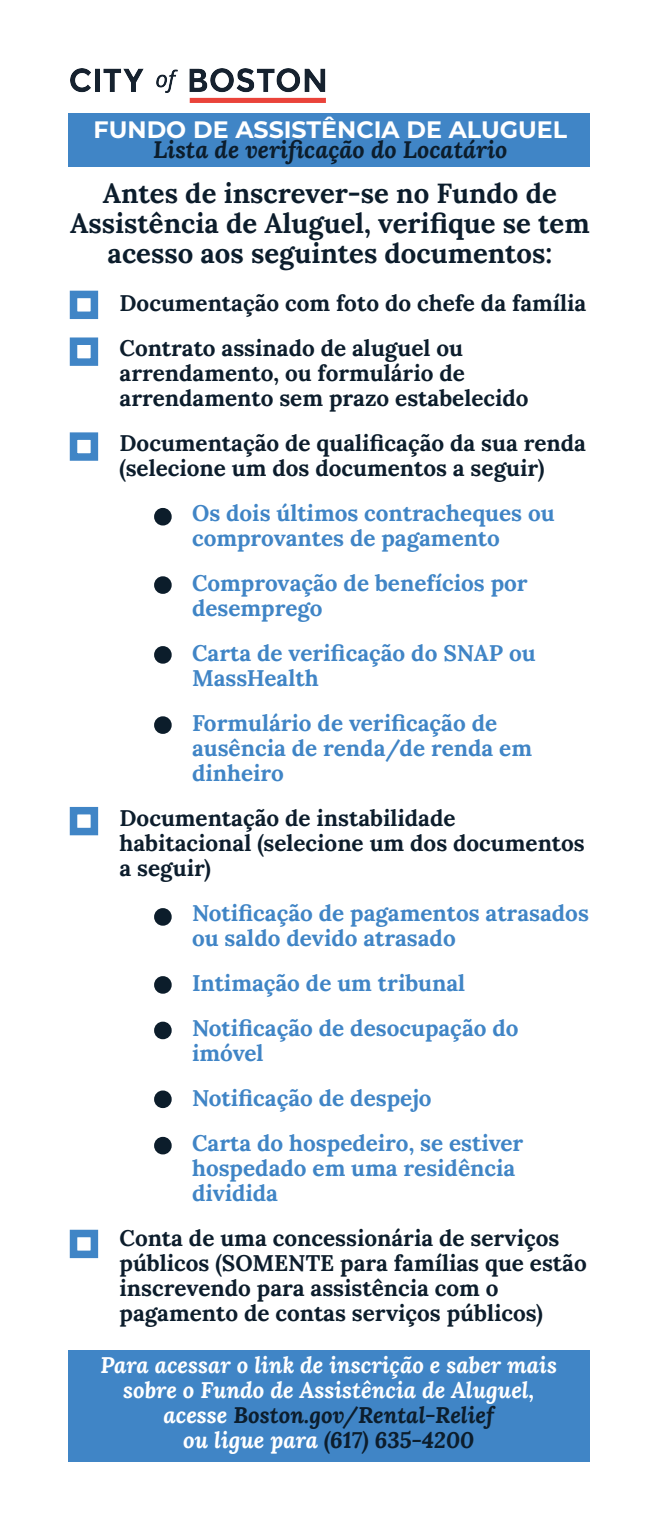
<style>
.page{position:relative;width:660px;height:1530px;background:#fff}
.page>*{position:absolute;margin:0;border:0;box-sizing:border-box;transform-origin:0 0}
.t1{font:700 27.5px/30px "Lora";color:#0c1d2c;text-align:center}
.t2{font:italic 700 23.75px "Lora";color:#0c1d2c}
.t3{font:700 23.75px "Montserrat";color:#fff}
.t4{font:700 22.5px/25px "Lora";color:#0c1d2c}
.t5{font:700 22.5px/25px "Lora";color:#4085c6}
.t6{font:italic 700 22.5px/25px "Lora";color:#fff;text-align:center}
.s1{color:#0c1d2c}
</style>
<div class="page">
<div style="left:43px;top:114px;width:577px;height:53px;background:#4085c6"></div>
<div style="left:70px;top:291px;width:28px;height:28px;border:8px solid #4085c6"></div>
<div style="left:46px;top:1350px;width:561px;height:126px;background:#4085c6"></div>
<img style="left:70px;top:68px;width:256px;height:34px">
<div style="left:154px;top:508px;width:18px;height:18px;border:8px solid #0c1d2b;border-radius:50%"></div>
<div style="left:70px;top:337px;width:28px;height:29px;border:8px solid #4085c6"></div>
<div style="left:70px;top:432px;width:28px;height:29px;border:8px solid #4085c6"></div>
<div style="left:70px;top:807px;width:28px;height:28px;border:8px solid #4085c6"></div>
<div style="left:154px;top:576px;width:18px;height:18px;border:8px solid #0c1d2b;border-radius:50%"></div>
<div style="left:154px;top:646px;width:18px;height:18px;border:8px solid #0c1d2b;border-radius:50%"></div>
<div style="left:154px;top:716px;width:18px;height:18px;border:8px solid #0c1d2b;border-radius:50%"></div>
<div style="left:154px;top:908px;width:18px;height:18px;border:8px solid #0c1d2b;border-radius:50%"></div>
<div style="left:154px;top:976px;width:18px;height:18px;border:8px solid #0c1d2b;border-radius:50%"></div>
<div style="left:154px;top:1022px;width:18px;height:17px;border:8px solid #0c1d2b;border-radius:50%"></div>
<div style="left:154px;top:1091px;width:18px;height:17px;border:8px solid #0c1d2b;border-radius:50%"></div>
<div style="left:154px;top:1137px;width:18px;height:17px;border:8px solid #0c1d2b;border-radius:50%"></div>
<div style="left:70px;top:1230px;width:28px;height:28px;border:8px solid #4085c6"></div>
<div style="left:0;top:1462px;width:660px;height:67px;background:#fff"></div>
<div style="left:0;top:1px;width:68px;height:1516px;background:#fff"></div>
<div style="left:591px;top:14px;width:67px;height:1516px;background:#fff"></div>
<p class="t3" style="left:94px;top:113px;width:475px">FUNDO DE ASSISTÊNCIA DE ALUGUEL</p>
<p class="t2" style="left:153px;top:134px;width:356px">Lista de verificação do Locatário</p>
<p class="t1" style="left:70px;top:178px;width:521px">Antes de inscrever-se no Fundo de<br>Assistência de Aluguel, verifique se tem acesso aos seguintes documentos:</p>
<p class="t4" style="left:120px;top:281px;width:468px;line-height:45px">Documentação com foto do chefe da família<br>Contrato assinado de aluguel ou</p>
<p class="t4" style="left:120px;top:361px;width:411px">arrendamento, ou formulário de arrendamento sem prazo estabelecido</p>
<p class="t4" style="left:120px;top:431px;width:468px">Documentação de qualificação da sua renda (selecione um dos documentos a seguir)</p>
<p class="t5" style="left:192px;top:501px;width:364px">Os dois últimos contracheques ou comprovantes de pagamento</p>
<p class="t5" style="left:192px;top:571px;width:337px">Comprovação de benefícios por desemprego</p>
<p class="t5" style="left:192px;top:641px;width:345px">Carta de verificação do SNAP ou<br>MassHealth</p>
<p class="t5" style="left:192px;top:711px;width:341px">Formulário de verificação de ausência de renda/de renda em dinheiro</p>
<p class="t4" style="left:120px;top:806px;width:467px">Documentação de instabilidade habitacional (selecione um dos documentos a seguir)</p>
<p class="t5" style="left:192px;top:901px;width:398px">Notificação de pagamentos atrasados ou saldo devido atrasado</p>
<p class="t5" style="left:192px;top:961px;width:328px;line-height:45px">Intimação de um tribunal<br>Notificação de desocupação do</p>
<p class="t5" style="left:192px;top:1031px;width:333px;line-height:45px">imóvel<br>Notificação de despejo<br>Carta do hospedeiro, se estiver</p>
<p class="t5" style="left:192px;top:1156px;width:325px">hospedado em uma residência dividida</p>
<p class="t4" style="left:120px;top:1226px;width:469px">Conta de uma concessionária de serviços públicos (SOMENTE para famílias que estão inscrevendo para assistência com o pagamento de contas serviços públicos)</p>
<p class="t6" style="left:100px;top:1352px;width:458px">Para acessar o link de inscrição e saber mais sobre o Fundo de Assistência de Aluguel, acesse <span class="s1">Boston.gov/Rental-Relief<br></span>ou ligue para <span class="s1">(617) 635-4200</span></p>
</div>
